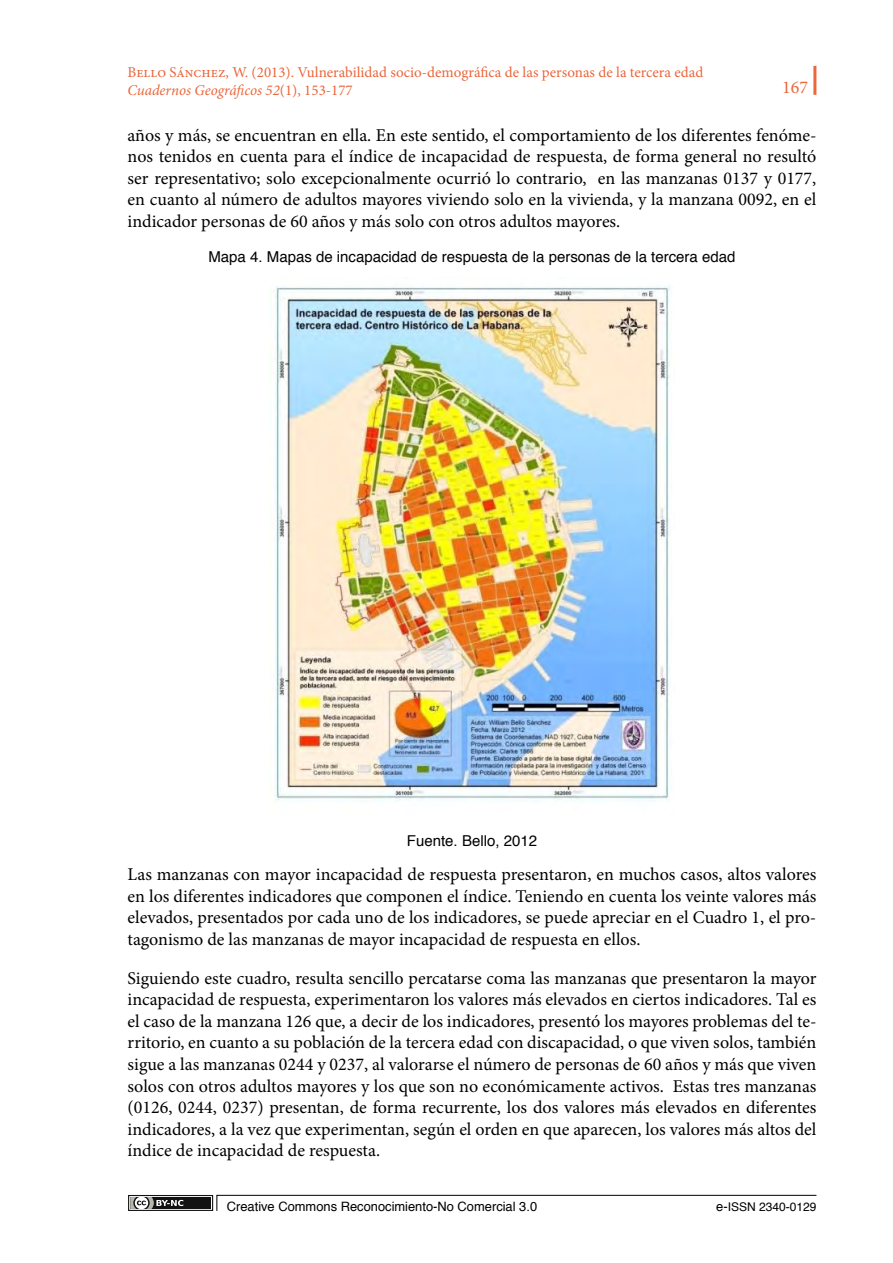
<style>
.page{position:relative;width:893px;height:1263px;background:#fff}
.page>*{position:absolute;margin:0;border:0;box-sizing:border-box;transform-origin:0 0}
.t1{font:18px/21.6px "Minion Pro";color:#000;text-align:justify}
.t2{font:18px "Minion Pro";color:#ea663b}
.t3{font:15px/18px "Minion Pro";color:#ea663b}
.t4{font:15px "Helvetica";color:#000}
.t5{font:12.9px "Helvetica";color:#000}
.t6{font:12px "Helvetica";color:#000}
.s1{font-style:italic}
.s2{font-size:12.9px}
</style>
<div class="page">
<hr style="left:813px;top:66px;width:3px;height:29px;background:#ea663b">
<div style="left:128px;top:1195px;width:85px;height:16px;border:1px solid #111211"></div>
<div style="left:130px;top:1197px;width:81px;height:12px;background:#111211"></div>
<svg style="left:130px;top:1197px;width:53px;height:12px"></svg>
<svg style="left:216px;top:1194px;width:601px;height:17px"></svg>
<img style="left:270px;top:285px;width:400px;height:517px">
<p class="t3" style="left:128px;top:63px;width:577px">Bello Sánchez, W. (2013). Vulnerabilidad socio-demográfica de las personas de la tercera edad<br><span class="s1">Cuadernos Geográficos 52</span>(1), 153-177</p>
<p class="t1" style="left:128px;top:124px;width:690px">años y más, se encuentran en ella. En este sentido, el comportamiento de los diferentes fenóme&shy;nos tenidos en cuenta para el índice de incapacidad de respuesta, de forma general no resultó ser representativo; solo excepcionalmente ocurrió lo contrario, en las manzanas 0137 y 0177, en cuanto al número de adultos mayores viviendo solo en la vivienda, y la manzana 0092, en el indicador personas de 60 años y más solo con otros adultos mayores.</p>
<p class="t4" style="left:208px;top:245px;width:528px">Mapa 4. Mapas de incapacidad de respuesta de la personas de la tercera edad</p>
<p class="t2" style="left:782px;top:75px;width:27px">167</p>
<p class="t4" style="left:407px;top:829px;width:132px">Fuente. Bello, 2012</p>
<p class="t1" style="left:128px;top:864px;width:690px">Las manzanas con mayor incapacidad de respuesta presentaron, en muchos casos, altos valores en los diferentes indicadores que componen el índice. Teniendo en cuenta los veinte valores más elevados, presentados por cada uno de los indicadores, se puede apreciar en el Cuadro 1, el pro&shy;tagonismo de las manzanas de mayor incapacidad de respuesta en ellos.</p>
<p class="t1" style="left:128px;top:967px;width:690px">Siguiendo este cuadro, resulta sencillo percatarse coma las manzanas que presentaron la mayor incapacidad de respuesta, experimentaron los valores más elevados en ciertos indicadores. Tal es el caso de la manzana 126 que, a decir de los indicadores, presentó los mayores problemas del te&shy;rritorio, en cuanto a su población de la tercera edad con discapacidad, o que viven solos, también sigue a las manzanas 0244 y 0237, al valorarse el número de personas de 60 años y más que viven solos con otros adultos mayores y los que son no económicamente activos. Estas tres manzanas (0126, 0244, 0237) presentan, de forma recurrente, los dos valores más elevados en diferentes indicadores, a la vez que experimentan, según el orden en que aparecen, los valores más altos del índice de incapacidad de respuesta.</p>
<p class="t5" style="left:227px;top:1196px;width:312px">Creative Commons Reconocimiento-No Comercial 3.0</p>
<p class="t6" style="left:716px;top:1197px;width:102px"><span class="s2">e-</span>ISSN 2340-0129</p>
</div>
